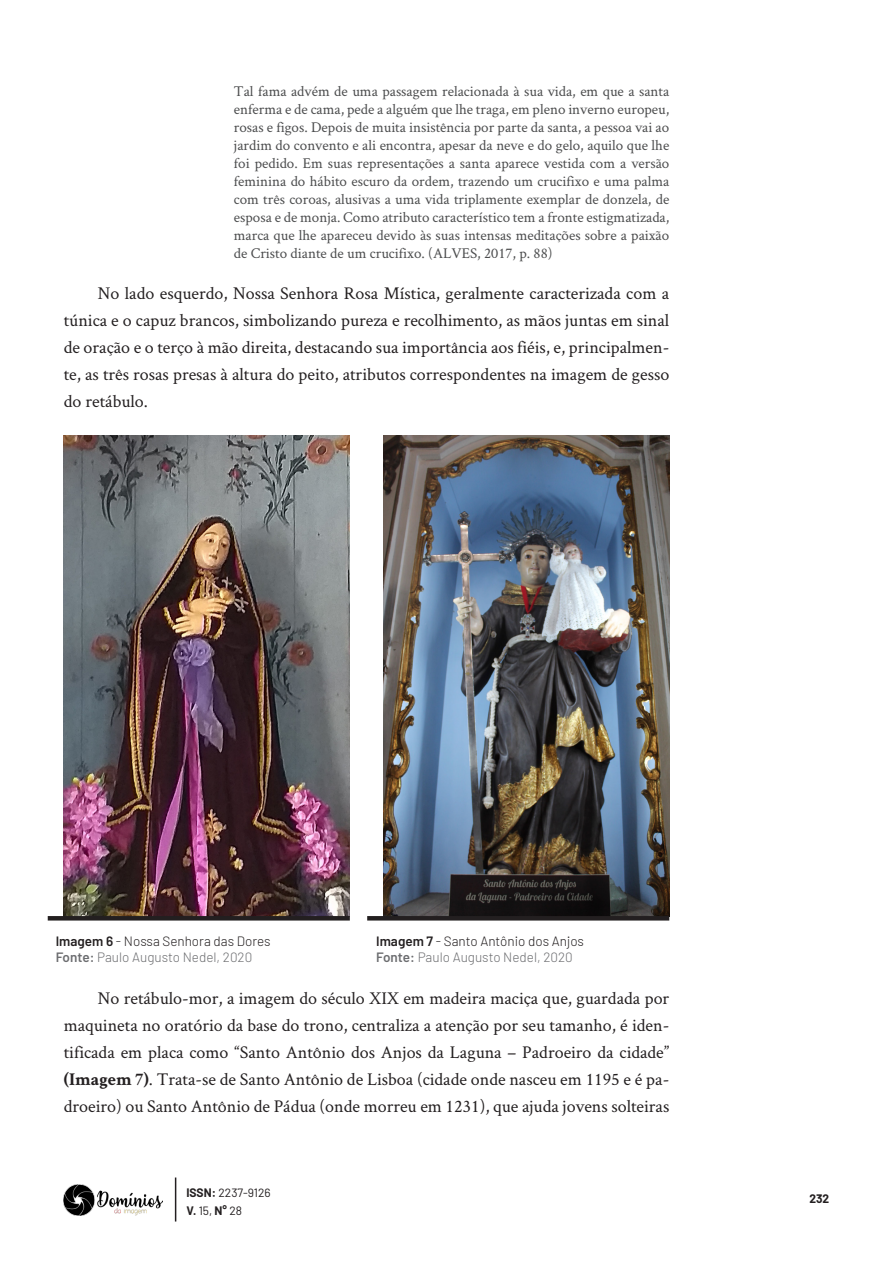
<style>
.page{position:relative;width:893px;height:1263px;background:#fff}
.page>*{position:absolute;margin:0;border:0;box-sizing:border-box;transform-origin:0 0}
.texto_corrido{font:18px/27px "Crimson Text";color:#231f20;text-align:justify}
.citação{font:15px/18px "Crimson Text";color:#4b4c4d;text-align:justify}
.Legenda{font:300 13.5px "Barlow";color:#231f20}
.Legenda-2{font:300 13.5px "Barlow";color:#6c6d70}
.t1{font:12px "Barlow";color:#231f20}
.t2{font:700 12px "Barlow";color:#231f20}
.s1{font-weight:600}
.s2{font-weight:700}
</style>
<div class="page">
<img style="left:64px;top:1184px;width:98px;height:31px">
<hr style="left:175px;top:1177px;width:1px;height:44px;background:#231f20">
<img style="left:64px;top:436px;width:286px;height:480px">
<hr style="left:48px;top:916px;width:302px;height:4px;background:#231f20">
<img style="left:384px;top:436px;width:285px;height:480px">
<hr style="left:367px;top:916px;width:302px;height:4px;background:#231f20">
<p class="citação" style="left:234px;top:81px;width:437px">Tal fama advém de uma passagem relacionada à sua vida, em que a santa enferma e de cama, pede a alguém que lhe traga, em pleno inverno europeu, rosas e figos. Depois de muita insistência por parte da santa, a pessoa vai ao jardim do convento e ali encontra, apesar da neve e do gelo, aquilo que lhe foi pedido. Em suas representações a santa aparece vestida com a versão feminina do hábito escuro da ordem, trazendo um crucifixo e uma palma com três coroas, alusivas a uma vida triplamente exemplar de donzela, de esposa e de monja. Como atributo característico tem a fronte estigmatizada, marca que lhe apareceu devido às suas intensas meditações sobre a paixão de Cristo diante de um crucifixo. (ALVES, 2017, p. 88)</p>
<p class="texto_corrido" style="left:64px;top:280px;width:607px;text-indent:34px">No lado esquerdo, Nossa Senhora Rosa Mística, geralmente caracterizada com a túnica e o capuz brancos, simbolizando pureza e recolhimento, as mãos juntas em sinal de oração e o terço à mão direita, destacando sua importância aos fiéis, e, principalmen&shy;te, as três rosas presas à altura do peito, atributos correspondentes na imagem de gesso do retábulo.</p>
<p class="Legenda" style="left:56px;top:931px;width:216px"><span class="s1">Imagem 6</span> - Nossa Senhora das Dores</p>
<p class="Legenda-2" style="left:56px;top:948px;width:198px"><span class="s1">Fonte:</span> Paulo Augusto Nedel, 2020</p>
<p class="Legenda" style="left:376px;top:931px;width:209px"><span class="s1">Imagem 7</span> - Santo Antônio dos Anjos</p>
<p class="Legenda-2" style="left:376px;top:948px;width:198px"><span class="s1">Fonte:</span> Paulo Augusto Nedel, 2020</p>
<p class="texto_corrido" style="left:64px;top:984px;width:607px;text-indent:34px">No retábulo-mor, a imagem do século XIX em madeira maciça que, guardada por maquineta no oratório da base do trono, centraliza a atenção por seu tamanho, é iden&shy;tificada em placa como “Santo Antônio dos Anjos da Laguna – Padroeiro da cidade” <span class="s2">(Imagem 7)</span>. Trata-se de Santo Antônio de Lisboa (cidade onde nasceu em 1195 e é pa&shy;droeiro) ou Santo Antônio de Pádua (onde morreu em 1231), que ajuda jovens solteiras</p>
<p class="t1" style="left:186px;top:1184px;width:86px"><span class="s2">ISSN:</span> 2237-9126</p>
<p class="t1" style="left:186px;top:1202px;width:57px"><span class="s2">V.</span> 15, <span class="s2">N°</span> 28</p>
<p class="t2" style="left:809px;top:1189px;width:21px">232</p>
</div>
